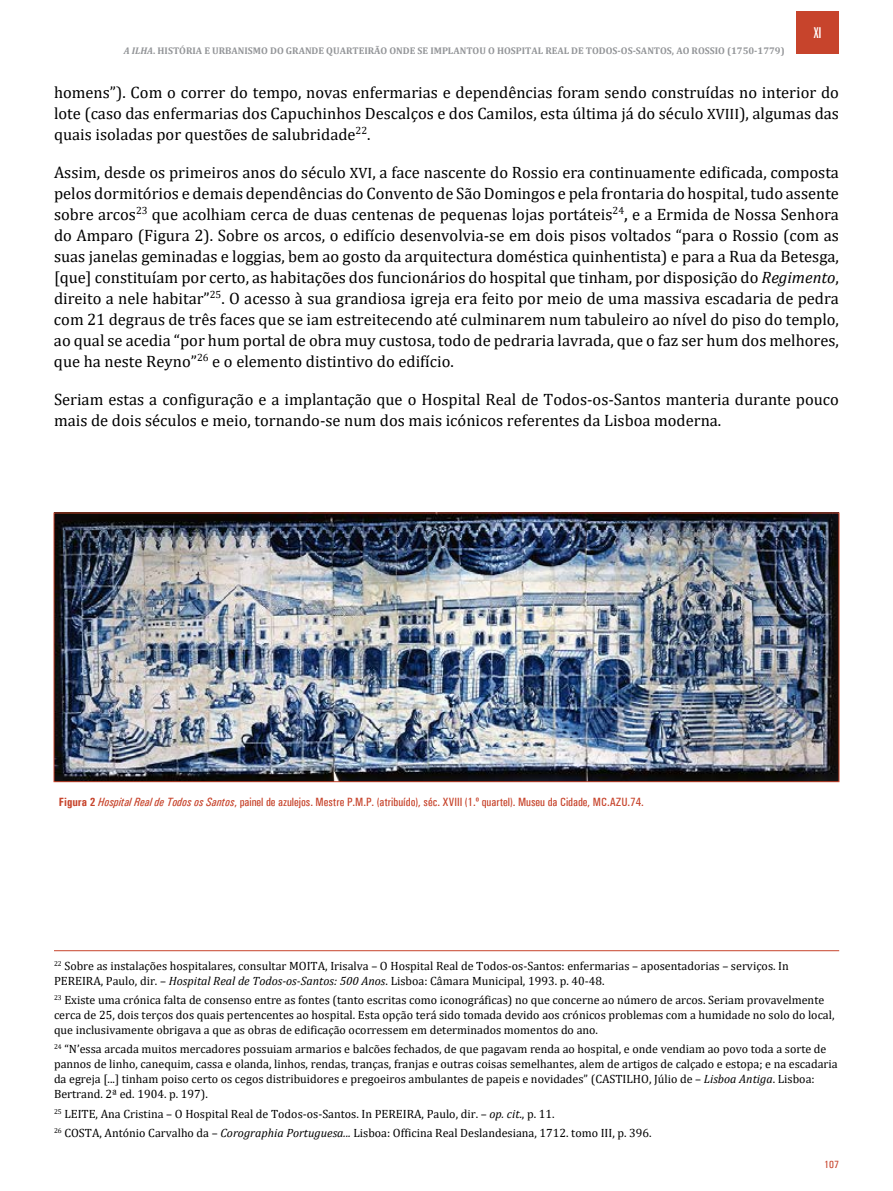
<style>
.page{position:relative;width:893px;height:1191px;background:#fff}
.page>*{position:absolute;margin:0;border:0;box-sizing:border-box;transform-origin:0 0}
.t1{font:16.5px/21px "Cambria";color:#000;text-align:justify}
.t2{font:extra-condensed 15px "Zurich BT";color:#fff}
.t3{font:12px/15px "Cambria";color:#000}
.t4{font:500 condensed 12px "Univers";color:#c7442c}
.t5{font:500 condensed 10.5px "Univers";color:#c7442c}
.t6{font:700 9.75px "Cambria";color:#939598}
.s1{font-style:italic}
.s2{font-size:15px}
.s3{font-size:18px}
.s4{font-weight:700}
</style>
<div class="page">
<div style="left:796px;top:11px;width:43px;height:43px;background:#c7442c"></div>
<img style="left:56px;top:514px;width:781px;height:266px">
<hr style="left:54px;top:950px;width:785px;height:1px;background:#c7442c">
<p class="t6" style="left:124px;top:44px;width:662px"><span class="s1">A Ilha</span>. HISTÓRIA E URBANISMO DO GRANDE QUARTEIRÃO ONDE SE IMPLANTOU O HOSPITAL REAL DE TODOS-OS-SANTOS, AO ROSSIO (1750-1779)</p>
<p class="t2" style="left:814px;top:24px;width:9px">XI</p>
<p class="t1" style="left:54px;top:82px;width:786px">homens”). Com o correr do tempo, novas enfermarias e dependências foram sendo construídas no interior do lote (caso das enfermarias dos Capuchinhos Descalços e dos Camilos, esta última já do século <span class="s2">XVIII</span>), algumas das quais isoladas por questões de salubridade<sup>22</sup>.</p>
<p class="t1" style="left:54px;top:162px;width:786px">Assim, desde os primeiros anos do século <span class="s2">XVI</span>, a face nascente do Rossio era continuamente edificada, composta pelos dormitórios e demais dependências do Convento de São Domingos e pela frontaria do hospital, tudo assente sobre arcos<sup>23</sup> que acolhiam cerca de duas centenas de pequenas lojas portáteis<sup>24</sup><span class="s3">,</span> e a Ermida de Nossa Senhora do Amparo (Figura 2). Sobre os arcos, o edifício desenvolvia-se em dois pisos voltados “para o Rossio (com as suas janelas geminadas e loggias, bem ao gosto da arquitectura doméstica quinhentista) e para a Rua da Betesga, [que] constituíam por certo, as habitações dos funcionários do hospital que tinham, por disposição do <span class="s1">Regimento</span>, direito a nele habitar”<sup>25</sup>. O acesso à sua grandiosa igreja era feito por meio de uma massiva escadaria de pedra com 21 degraus de três faces que se iam estreitecendo até culminarem num tabuleiro ao nível do piso do templo, ao qual se acedia “por hum portal de obra muy custosa, todo de pedraria lavrada, que o faz ser hum dos melhores, que ha neste Reyno”<sup>26</sup> e o elemento distintivo do edifício.</p>
<p class="t1" style="left:54px;top:389px;width:786px">Seriam estas a configuração e a implantação que o Hospital Real de Todos-os-Santos manteria durante pouco mais de dois séculos e meio, tornando-se num dos mais icónicos referentes da Lisboa moderna.</p>
<p class="t4" style="left:59px;top:795px;width:587px"><span class="s4">Figura 2</span> <span class="s1">Hospital Real de Todos os Santos</span>, painel de azulejos. Mestre P.M.P. (atribuído), séc. XVIII (1.º quartel). Museu da Cidade, MC.AZU.74.</p>
<p class="t3" style="left:54px;top:958px;width:736px"><sup>22</sup> Sobre as instalações hospitalares, consultar MOITA, Irisalva – O Hospital Real de Todos-os-Santos: enfermarias – aposentadorias – serviços. In<br>PEREIRA, Paulo, dir. – <span class="s1">Hospital Real de Todos-os-Santos: 500 Anos</span>. Lisboa: Câmara Municipal, 1993. p. 40-48.</p>
<p class="t3" style="left:54px;top:992px;width:782px"><sup>23</sup> Existe uma crónica falta de consenso entre as fontes (tanto escritas como iconográficas) no que concerne ao número de arcos. Seriam provavelmente cerca de 25, dois terços dos quais pertencentes ao hospital. Esta opção terá sido tomada devido aos crónicos problemas com a humidade no solo do local, que inclusivamente obrigava a que as obras de edificação ocorressem em determinados momentos do ano.</p>
<p class="t3" style="left:54px;top:1041px;width:785px"><sup>24</sup> “N’essa arcada muitos mercadores possuiam armarios e balcões fechados, de que pagavam renda ao hospital, e onde vendiam ao povo toda a sorte de pannos de linho, canequim, cassa e olanda, linhos, rendas, tranças, franjas e outras coisas semelhantes, alem de artigos de calçado e estopa; e na escadaria da egreja [...] tinham poiso certo os cegos distribuidores e pregoeiros ambulantes de papeis e novidades” (CASTILHO, Júlio de – <span class="s1">Lisboa Antiga</span>. Lisboa:<br>Bertrand. 2ª ed. 1904. p. 197).</p>
<p class="t3" style="left:54px;top:1104px;width:599px;line-height:19.2px"><sup>25</sup> LEITE, Ana Cristina – O Hospital Real de Todos-os-Santos. In PEREIRA, Paulo, dir. – <span class="s1">op. cit</span>., p. 11.<br><sup>26</sup> COSTA, António Carvalho da – <span class="s1">Corographia Portuguesa...</span> Lisboa: Officina Real Deslandesiana, 1712. tomo III, p. 396.</p>
<p class="t5" style="left:824px;top:1158px;width:16px">107</p>
</div>
